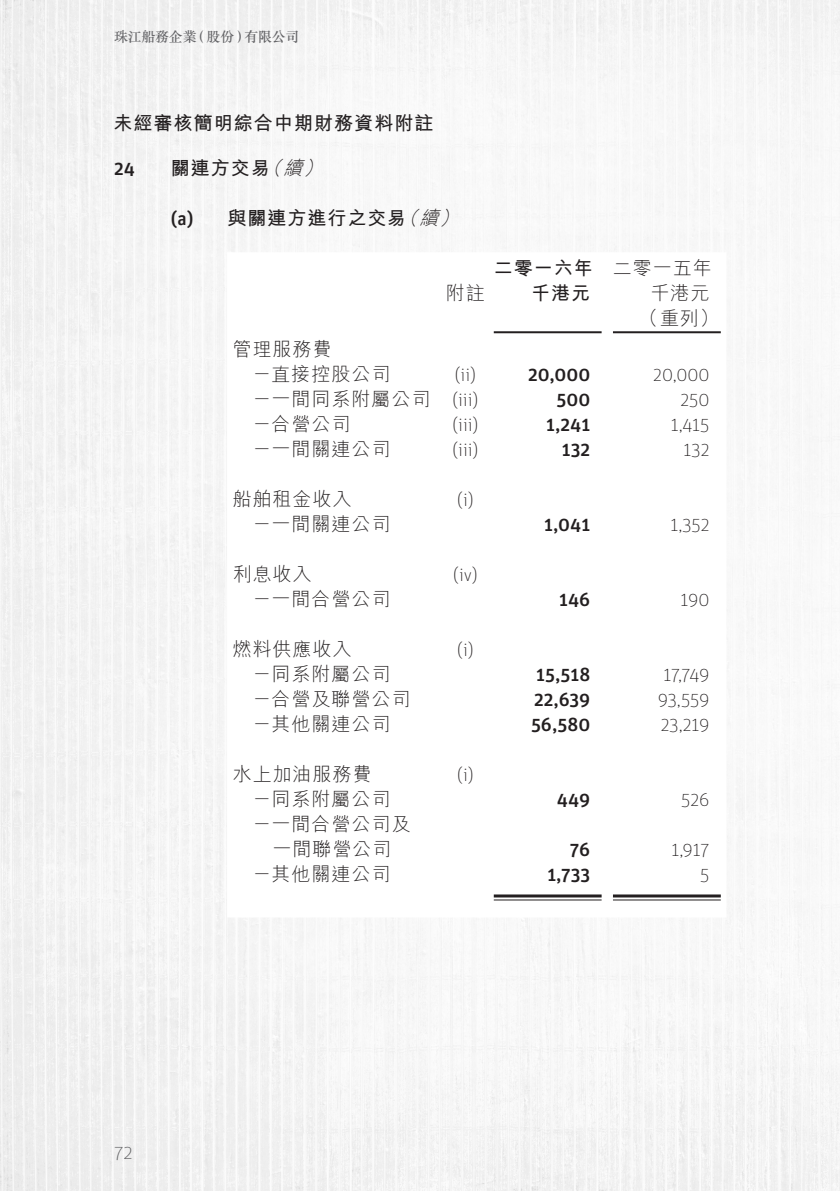
<style>
.page{position:relative;width:840px;height:1191px;background:#fff}
.page>*{position:absolute;margin:0;border:0;box-sizing:border-box;transform-origin:0 0}
.t1{font:19px/25px "M Hei HK Light B5 pc H";letter-spacing:.05em;color:#231f20;text-align:center}
.t2{font:100 19px "Unit";color:#231f20}
.t3{font:500 19px "Unit";color:#231f20}
.t4{font:19px "M Hei HK Bold B5 pc H";letter-spacing:.055em;color:#231f20}
.t5{font:100 19px "Unit";color:#57585a;scale:1.05 1}
.t6{font:14px "M Sung HK Medium B5 pc H";letter-spacing:-.02em;color:#636366}
.s1{font-family:"M Hei HK Light B5 pc H";font-style:italic}
.s2{font-family:"Unit";font-weight:500}
.s3{font-family:"M Hei HK Light B5 pc H"}
.s4{font-family:"Unit";font-weight:100}
</style>
<div class="page">
<hr style="left:493px;top:331px;width:108px;height:2px;background:#231f20">
<hr style="left:612px;top:331px;width:108px;height:2px;background:#231f20">
<hr style="left:493px;top:894px;width:108px;height:3px;background:#231f20">
<hr style="left:493px;top:899px;width:108px;height:1px;background:#231f20">
<hr style="left:612px;top:894px;width:108px;height:3px;background:#231f20">
<hr style="left:612px;top:899px;width:108px;height:1px;background:#231f20">
<p class="t6" style="left:114px;top:32px;width:187px">珠江船務企業（股份）有限公司</p>
<p class="t4" style="left:113px;top:116px;width:321px">未經審核簡明綜合中期財務資料附註</p>
<p class="t3" style="left:114px;top:157px;width:22px">24</p>
<p class="t4" style="left:171px;top:160px;width:158px">關連方交易<span class="s1">（續）</span></p>
<p class="t4" style="left:171px;top:210px;width:293px"><span class="s2">(a)</span> 與關連方進行之交易<span class="s1">（續）</span></p>
<p class="t4" style="left:493px;top:260px;width:219px">二零一六年 <span class="s3">二零一五年</span></p>
<p class="t1" style="left:445px;top:283px;width:40px">附註</p>
<p class="t4" style="left:531px;top:285px;width:60px">千港元</p>
<p class="t1" style="left:638px;top:283px;width:81px">千港元（重列）</p>
<p class="t1" style="left:252px;top:339px;width:139px;text-align:left;text-indent:-20px">管理服務費<br>－直接控股公司</p>
<p class="t2" style="left:454px;top:363px;width:23px">(ii)</p>
<p class="t3" style="left:528px;top:363px;width:63px">20,000</p>
<p class="t2" style="left:653px;top:363px;width:58px">20,000</p>
<p class="t1" style="left:252px;top:389px;width:227px">－一間同系附屬公司 <span class="s4">(iii)</span></p>
<p class="t3" style="left:556px;top:388px;width:35px">500</p>
<p class="t2" style="left:680px;top:388px;width:30px">250</p>
<p class="t1" style="left:252px;top:414px;width:99px">－合營公司</p>
<p class="t2" style="left:452px;top:413px;width:28px">(iii)</p>
<p class="t3" style="left:546px;top:413px;width:46px">1,241</p>
<p class="t2" style="left:670px;top:413px;width:40px">1,415</p>
<p class="t1" style="left:252px;top:439px;width:139px">－一間關連公司</p>
<p class="t2" style="left:452px;top:438px;width:28px">(iii)</p>
<p class="t3" style="left:561px;top:438px;width:30px">132</p>
<p class="t2" style="left:683px;top:438px;width:27px">132</p>
<p class="t1" style="left:232px;top:489px;width:120px">船舶租金收入</p>
<p class="t2" style="left:457px;top:488px;width:18px">(i)</p>
<p class="t1" style="left:252px;top:514px;width:139px">－一間關連公司</p>
<p class="t3" style="left:544px;top:513px;width:47px">1,041</p>
<p class="t2" style="left:670px;top:513px;width:41px">1,352</p>
<p class="t1" style="left:232px;top:564px;width:80px">利息收入</p>
<p class="t2" style="left:453px;top:563px;width:26px">(iv)</p>
<p class="t1" style="left:252px;top:589px;width:139px">－一間合營公司</p>
<p class="t3" style="left:559px;top:588px;width:33px">146</p>
<p class="t2" style="left:680px;top:588px;width:30px">190</p>
<p class="t1" style="left:232px;top:639px;width:120px">燃料供應收入</p>
<p class="t2" style="left:457px;top:638px;width:18px">(i)</p>
<p class="t1" style="left:252px;top:664px;width:139px">－同系附屬公司</p>
<p class="t3" style="left:536px;top:663px;width:55px">15,518</p>
<p class="t2" style="left:663px;top:663px;width:48px">17,749</p>
<p class="t1" style="left:252px;top:689px;width:159px">－合營及聯營公司</p>
<p class="t3" style="left:534px;top:688px;width:58px">22,639</p>
<p class="t2" style="left:657px;top:688px;width:53px">93,559</p>
<p class="t1" style="left:252px;top:714px;width:139px">－其他關連公司</p>
<p class="t3" style="left:530px;top:713px;width:61px">56,580</p>
<p class="t2" style="left:660px;top:713px;width:50px">23,219</p>
<p class="t1" style="left:232px;top:764px;width:140px">水上加油服務費</p>
<p class="t2" style="left:457px;top:763px;width:18px">(i)</p>
<p class="t1" style="left:252px;top:789px;width:139px">－同系附屬公司</p>
<p class="t3" style="left:556px;top:788px;width:35px">449</p>
<p class="t2" style="left:680px;top:788px;width:30px">526</p>
<p class="t1" style="left:252px;top:814px;width:159px">－一間合營公司及一間聯營公司</p>
<p class="t3" style="left:569px;top:838px;width:22px">76</p>
<p class="t2" style="left:671px;top:838px;width:39px">1,917</p>
<p class="t5" style="left:114px;top:1141px;width:19px">72</p>
<p class="t1" style="left:252px;top:864px;width:139px">－其他關連公司</p>
<p class="t3" style="left:547px;top:863px;width:44px">1,733</p>
<p class="t2" style="left:700px;top:863px;width:11px">5</p>
</div>
